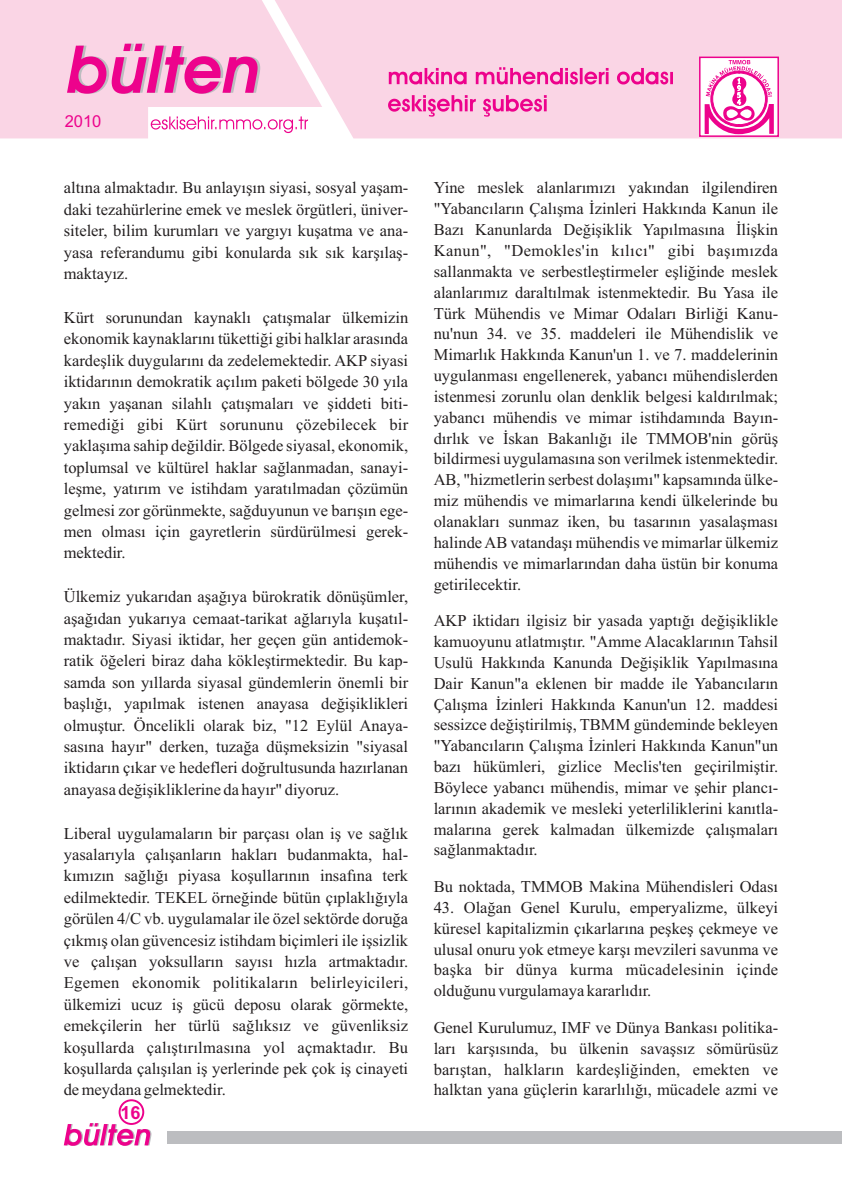
<style>
.page{position:relative;width:842px;height:1183px;background:#fff}
.page>*{position:absolute;margin:0;border:0;box-sizing:border-box;transform-origin:0 0}
.t1{font:700 18px "Arial";color:#ed028c}
.t2{font:16.5px/20.9px "Times New Roman";color:#231f20;text-align:justify}
.t3{font:16.5px "Arial";color:#ed028c}
</style>
<div class="page">
<div style="left:0;top:0;width:842px;height:138px;background:#fad5e5"></div>
<svg style="left:67px;top:44px;width:193px;height:50px;background:#ee7abc"></svg>
<svg style="left:151px;top:116px;width:157px;height:17px"></svg>
<svg style="left:388px;top:67px;width:285px;height:50px;background:#f7a8d1"></svg>
<svg style="left:698px;top:56px;width:82px;height:82px"></svg>
<svg style="left:64px;top:1122px;width:87px;height:23px"></svg>
<div style="left:168px;top:1130px;width:674px;height:13px;background:#bcbdc0"></div>
<div style="left:119px;top:1098px;width:25px;height:26px;border:2px solid #ed028c;border-radius:50%"></div>
<p class="t3" style="left:65px;top:115px;width:38px">2010</p>
<p class="t2" style="left:64px;top:179px;width:346px;line-height:21.5px">altýna almaktadýr. Bu anlayýþýn siyasi, sosyal yaþam&shy;daki tezahürlerine emek ve meslek örgütleri, üniver&shy;siteler, bilim kurumlarý ve yargýyý kuþatma ve ana&shy;yasa referandumu gibi konularda sýk sýk karþýlaþ&shy;maktayýz.</p>
<p class="t2" style="left:64px;top:308px;width:346px;line-height:21.5px">Kürt sorunundan kaynaklý çatýþmalar ülkemizin ekonomik kaynaklarýný tükettiði gibi halklar arasýnda kardeþlik duygularýný da zedelemektedir. AKP siyasi iktidarýnýn demokratik açýlým paketi bölgede 30 yýla yakýn yaþanan silahlý çatýþmalarý ve þiddeti biti&shy;remediði gibi Kürt sorununu çözebilecek bir yaklaþýma sahip deðildir. Bölgede siyasal, ekonomik, toplumsal ve kültürel haklar saðlanmadan, sanayi&shy;leþme, yatýrým ve istihdam yaratýlmadan çözümün gelmesi zor görünmekte, saðduyunun ve barýþýn ege&shy;men olmasý için gayretlerin sürdürülmesi gerek&shy;mektedir.</p>
<p class="t2" style="left:64px;top:587px;width:346px;line-height:21.5px">Ülkemiz yukarýdan aþaðýya bürokratik dönüþümler, aþaðýdan yukarýya cemaat-tarikat aðlarýyla kuþatýl&shy;maktadýr. Siyasi iktidar, her geçen gün antidemok&shy;ratik öðeleri biraz daha kökleþtirmektedir. Bu kap&shy;samda son yýllarda siyasal gündemlerin önemli bir baþlýðý, yapýlmak istenen anayasa deðiþiklikleri olmuþtur. Öncelikli olarak biz, "12 Eylül Anaya&shy;sasýna hayýr" derken, tuzaða düþmeksizin "siyasal iktidarýn çýkar ve hedefleri doðrultusunda hazýrlanan anayasa deðiþikliklerine da hayýr" diyoruz.</p>
<p class="t2" style="left:64px;top:823px;width:346px;line-height:21.5px">Liberal uygulamalarýn bir parçasý olan iþ ve saðlýk yasalarýyla çalýþanlarýn haklarý budanmakta, hal&shy;kýmýzýn saðlýðý piyasa koþullarýnýn insafýna terk edilmektedir. TEKEL örneðinde bütün çýplaklýðýyla görülen 4/C vb. uygulamalar ile özel sektörde doruða çýkmýþ olan güvencesiz istihdam biçimleri ile iþsizlik ve çalýþan yoksullarýn sayýsý hýzla artmaktadýr.<br>Egemen ekonomik politikalarýn belirleyicileri, ülkemizi ucuz iþ gücü deposu olarak görmekte, emekçilerin her türlü saðlýksýz ve güvenliksiz koþullarda çalýþtýrýlmasýna yol açmaktadýr. Bu koþullarda çalýþýlan iþ yerlerinde pek çok iþ cinayeti de meydana gelmektedir.</p>
<p class="t1" style="left:121px;top:1105px;width:22px">16</p>
<p class="t2" style="left:434px;top:179px;width:346px">Yine meslek alanlarýmýzý yakýndan ilgilendiren "Yabancýlarýn Çalýþma Ýzinleri Hakkýnda Kanun ile Bazý Kanunlarda Deðiþiklik Yapýlmasýna Ýliþkin Kanun", "Demokles'in kýlýcý" gibi baþýmýzda sallanmakta ve serbestleþtirmeler eþliðinde meslek alanlarýmýz daraltýlmak istenmektedir. Bu Yasa ile Türk Mühendis ve Mimar Odalarý Birliði Kanu&shy;nu'nun 34. ve 35. maddeleri ile Mühendislik ve Mimarlýk Hakkýnda Kanun'un 1. ve 7. maddelerinin uygulanmasý engellenerek, yabancý mühendislerden istenmesi zorunlu olan denklik belgesi kaldýrýlmak; yabancý mühendis ve mimar istihdamýnda Bayýn&shy;dýrlýk ve Ýskan Bakanlýðý ile TMMOB'nin görüþ bildirmesi uygulamasýna son verilmek istenmektedir.<br>AB, "hizmetlerin serbest dolaþýmý" kapsamýnda ülke&shy;miz mühendis ve mimarlarýna kendi ülkelerinde bu olanaklarý sunmaz iken, bu tasarýnýn yasalaþmasý halinde AB vatandaþý mühendis ve mimarlar ülkemiz mühendis ve mimarlarýndan daha üstün bir konuma getirilecektir.</p>
<p class="t2" style="left:434px;top:611px;width:346px">AKP iktidarý ilgisiz bir yasada yaptýðý deðiþiklikle kamuoyunu atlatmýþtýr. "Amme Alacaklarýnýn Tahsil Usulü Hakkýnda Kanunda Deðiþiklik Yapýlmasýna Dair Kanun"a eklenen bir madde ile Yabancýlarýn Çalýþma Ýzinleri Hakkýnda Kanun'un 12. maddesi sessizce deðiþtirilmiþ, TBMM gündeminde bekleyen "Yabancýlarýn Çalýþma Ýzinleri Hakkýnda Kanun"un bazý hükümleri, gizlice Meclis'ten geçirilmiþtir.<br>Böylece yabancý mühendis, mimar ve þehir plancý&shy;larýnýn akademik ve mesleki yeterliliklerini kanýtla&shy;malarýna gerek kalmadan ülkemizde çalýþmalarý saðlanmaktadýr.</p>
<p class="t2" style="left:434px;top:877px;width:346px">Bu noktada, TMMOB Makina Mühendisleri Odasý</p>
<p class="t2" style="left:434px;top:898px;width:346px">43. Olaðan Genel Kurulu, emperyalizme, ülkeyi küresel kapitalizmin çýkarlarýna peþkeþ çekmeye ve ulusal onuru yok etmeye karþý mevzileri savunma ve baþka bir dünya kurma mücadelesinin içinde olduðunu vurgulamaya kararlýdýr.</p>
<p class="t2" style="left:434px;top:1018px;width:346px">Genel Kurulumuz, IMF ve Dünya Bankasý politika&shy;larý karþýsýnda, bu ülkenin savaþsýz sömürüsüz barýþtan, halklarýn kardeþliðinden, emekten ve halktan yana güçlerin kararlýlýðý, mücadele azmi ve</p>
</div>
